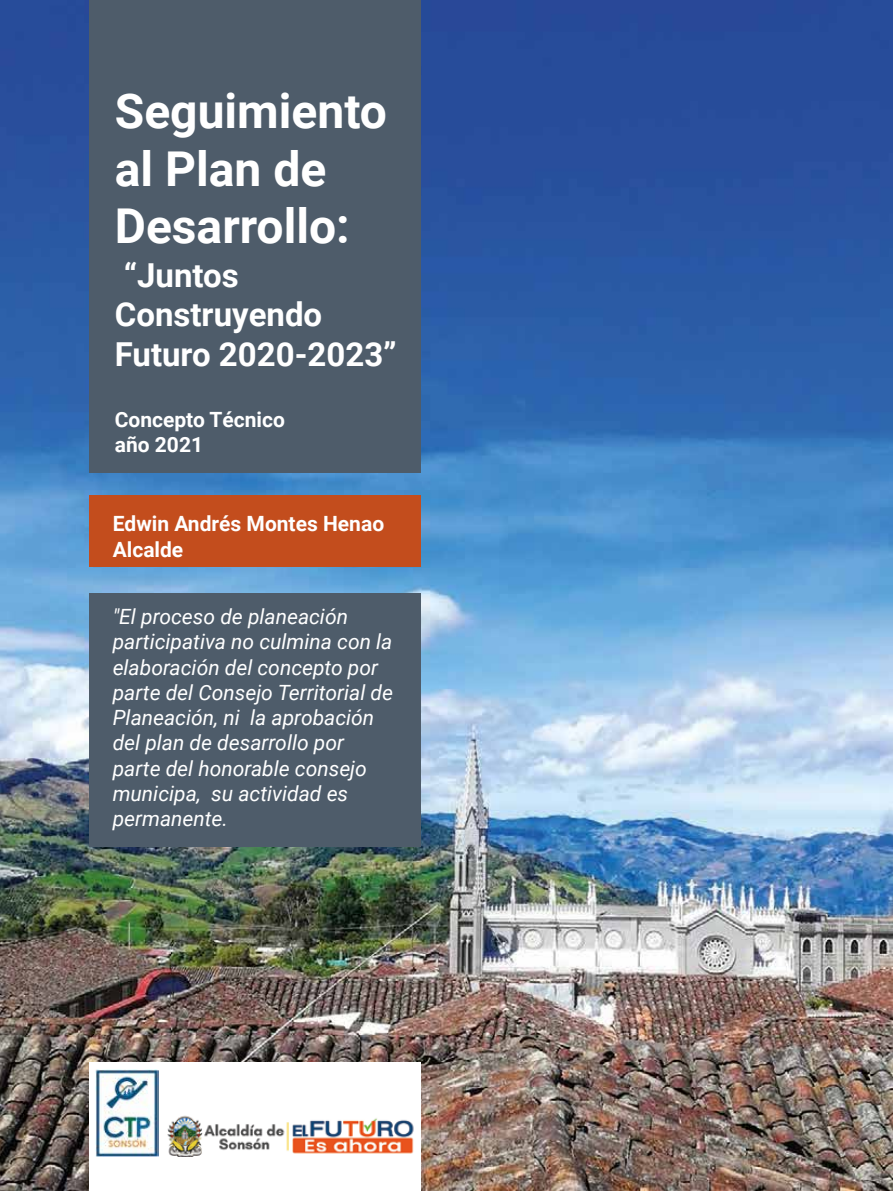
<style>
.page{position:relative;width:893px;height:1191px;background:#fff}
.page>*{position:absolute;margin:0;border:0;box-sizing:border-box;transform-origin:0 0}
.t1{font:700 48px/57.6px "Roboto";color:#fff}
.t2{font:700 33px/39.6px "Roboto";color:#fff}
.t3{font:italic 21px/25.2px "Roboto";color:#fff}
.t4{font:700 21px/25.2px "Roboto";color:#fff}
</style>
<div class="page">
<img style="left:0;top:0;width:893px;height:1191px">
<div style="left:89px;top:1062px;width:332px;height:129px;background:#fff"></div>
<img style="left:167px;top:1115px;width:247px;height:41px">
<img style="left:96px;top:1069px;width:62px;height:87px">
<div style="left:89px;top:0;width:332px;height:473px;background:#4e5c6a"></div>
<div style="left:89px;top:592px;width:332px;height:254px;background:#4e5c6a"></div>
<div style="left:89px;top:495px;width:332px;height:71px;background:#c34d1d"></div>
<h1 class="t1" style="left:115px;top:81px;width:274px">Seguimiento al Plan de<br>Desarrollo:</h1>
<h2 class="t2" style="left:115px;top:254px;width:283px">“Juntos<br>Construyendo<br>Futuro 2020-2023”</h2>
<p class="t4" style="left:115px;top:406px;width:172px">Concepto Técnico año 2021</p>
<p class="t4" style="left:113px;top:510px;width:273px">Edwin Andrés Montes Henao<br>Alcalde</p>
<p class="t3" style="left:113px;top:603px;width:282px">"El proceso de planeación participativa no culmina con la elaboración del concepto por parte del Consejo Territorial de<br>Planeación, ni la aprobación del plan de desarrollo por parte del honorable consejo municipa, su actividad es permanente.</p>
</div>
